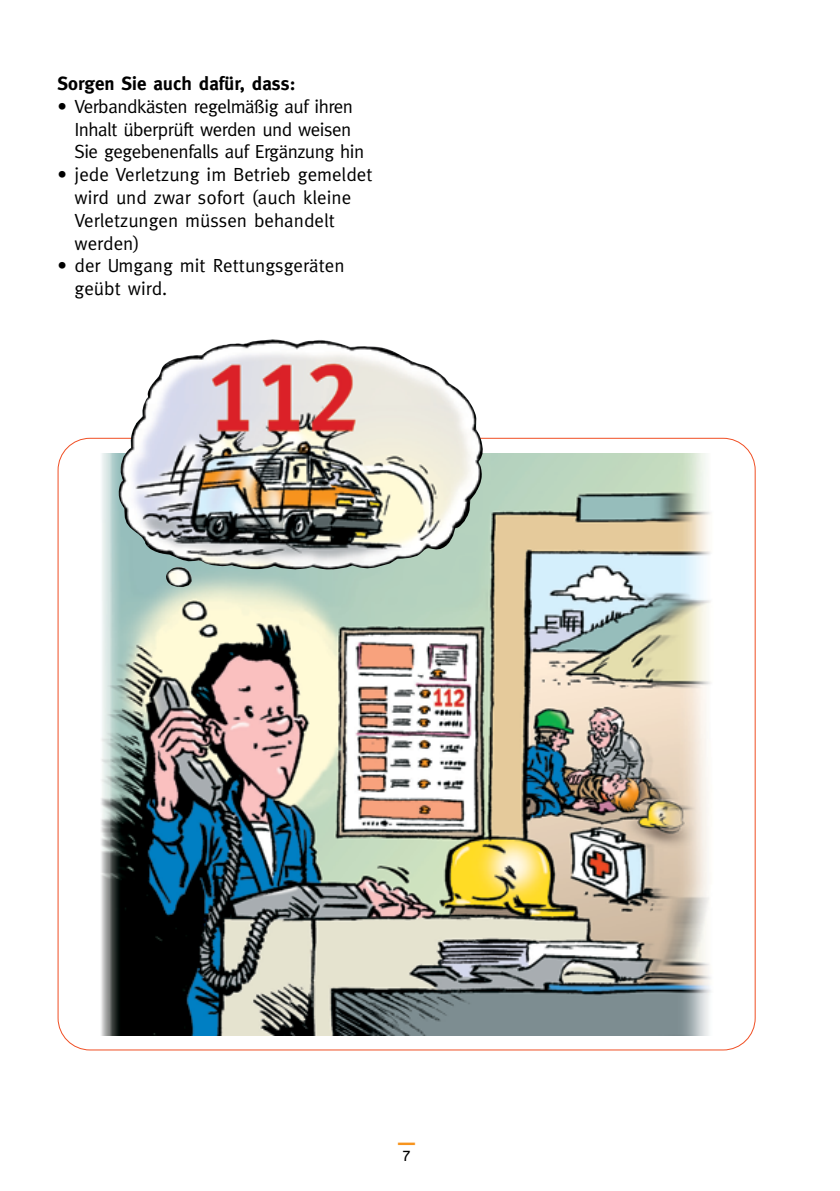
<style>
.page{position:relative;width:840px;height:1191px;background:#fff}
.page>*{position:absolute;margin:0;border:0;box-sizing:border-box;transform-origin:0 0}
.t1{font:23.6px "OCRB Alternate";color:#f7941e}
.t2{font:19px/22.8px "Meta";color:#000}
.t3{font:19px/22.8px "Meta";letter-spacing:-.025em;color:#000}
.t4{font:700 19px "Meta";color:#000}
.t5{font:14px "OCRB Alternate";color:#000}
</style>
<div class="page">
<img style="left:57px;top:339px;width:699px;height:712px">
<p class="t4" style="left:58px;top:72px;width:239px">Sorgen Sie auch dafür, dass:</p>
<p class="t3" style="left:75px;top:94px;width:291px;text-indent:-17px">• Verbandkästen regelmäßig auf ihren<br>Inhalt überprüft werden und weisen<br>Sie gegebenenfalls auf Ergänzung hin</p>
<p class="t2" style="left:75px;top:163px;width:299px;text-indent:-17px">• jede Verletzung im Betrieb gemeldet wird und zwar sofort (auch kleine<br>Verletzungen müssen behandelt werden)</p>
<p class="t2" style="left:75px;top:254px;width:271px;text-indent:-17px">• der Umgang mit Rettungsgeräten geübt wird.</p>
<p class="t1" style="left:398px;top:1119px;width:18px">_</p>
<p class="t5" style="left:401px;top:1148px;width:12px">7</p>
</div>
